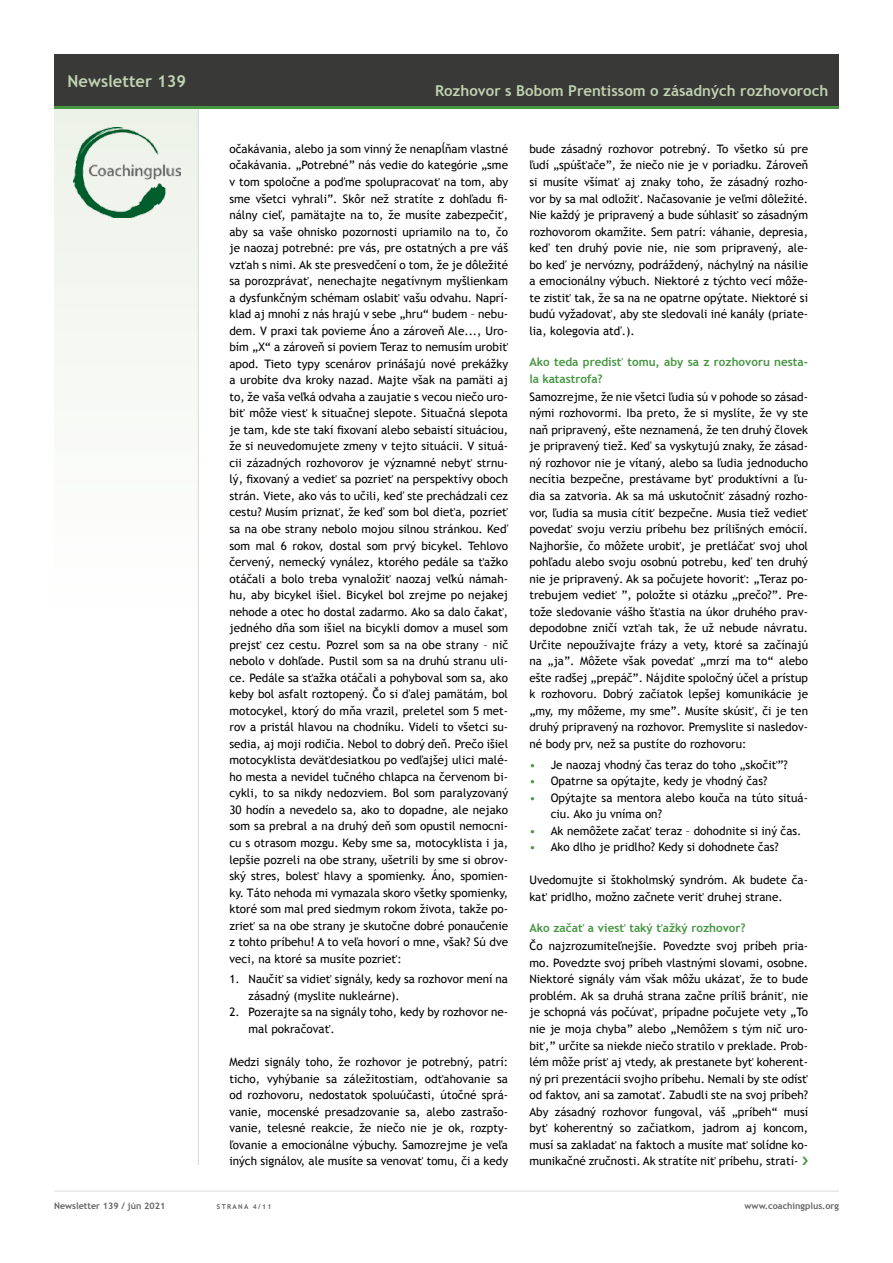
<style>
.page{position:relative;width:893px;height:1263px;background:#fff}
.page>*{position:absolute;margin:0;border:0;box-sizing:border-box;transform-origin:0 0}
.t1{font:700 16.5px "Trebuchet MS";color:#c0d2b0}
.t2{font:700 15px "Trebuchet MS";color:#c0d2b0}
.t3{font:11.7px/16.5px "Trebuchet MS";color:#000;text-align:justify}
.t4{font:700 11.7px/16.5px "Trebuchet MS";color:#469642}
.t5{font:700 9px "Trebuchet MS";color:#646363}
.t6{font:700 6.75px "Trebuchet MS";letter-spacing:.2em;color:#646363}
.s1{color:#469642}
</style>
<div class="page">
<div style="left:54px;top:106px;width:145px;height:525px;background:#f7f9f6"></div>
<hr style="left:54px;top:1191px;width:785px;height:1px;background:#dadada">
<hr style="left:198px;top:108px;width:1px;height:1057px;background:#dadada">
<div style="left:54px;top:54px;width:785px;height:53px;background:#393938"></div>
<hr style="left:54px;top:106px;width:785px;height:3px;background:#469642">
<img style="left:74px;top:127px;width:106px;height:91px">
<h1 class="t1" style="left:68px;top:70px;width:120px">Newsletter 139</h1>
<p class="t2" style="left:435px;top:81px;width:395px">Rozhovor s Bobom Prentissom o zásadných rozhovoroch</p>
<p class="t3" style="left:229px;top:141px;width:280px">očakávania, alebo ja som vinný že nenapĺňam vlastné očakávania. „Potrebné” nás vedie do kategórie „sme v tom spoločne a poďme spolupracovať na tom, aby sme všetci vyhrali”. Skôr než stratíte z dohľadu fi&shy;nálny cieľ, pamätajte na to, že musíte zabezpečiť, aby sa vaše ohnisko pozornosti upriamilo na to, čo je naozaj potrebné: pre vás, pre ostatných a pre váš vzťah s nimi. Ak ste presvedčení o tom, že je dôležité sa porozprávať, nenechajte negatívnym myšlienkam a dysfunkčným schémam oslabiť vašu odvahu. Naprí&shy;klad aj mnohí z nás hrajú v sebe „hru“ budem – nebu&shy;dem. V praxi tak povieme Áno a zároveň Ale..., Uro&shy;bím „X“ a zároveň si poviem Teraz to nemusím urobiť apod. Tieto typy scenárov prinášajú nové prekážky a urobíte dva kroky nazad. Majte však na pamäti aj to, že vaša veľká odvaha a zaujatie s vecou niečo uro&shy;biť môže viesť k situačnej slepote. Situačná slepota je tam, kde ste takí fixovaní alebo sebaistí situáciou, že si neuvedomujete zmeny v tejto situácii. V situá&shy;cii zázadných rozhovorov je významné nebyť strnu&shy;lý, fixovaný a vedieť sa pozrieť na perspektívy oboch strán. Viete, ako vás to učili, keď ste prechádzali cez cestu? Musím priznať, že keď som bol dieťa, pozrieť sa na obe strany nebolo mojou silnou stránkou. Keď som mal 6 rokov, dostal som prvý bicykel. Tehlovo červený, nemecký vynález, ktorého pedále sa ťažko otáčali a bolo treba vynaložiť naozaj veľkú námah&shy;hu, aby bicykel išiel. Bicykel bol zrejme po nejakej nehode a otec ho dostal zadarmo. Ako sa dalo čakať, jedného dňa som išiel na bicykli domov a musel som prejsť cez cestu. Pozrel som sa na obe strany – nič nebolo v dohľade. Pustil som sa na druhú stranu uli&shy;ce. Pedále sa sťažka otáčali a pohyboval som sa, ako keby bol asfalt roztopený. Čo si ďalej pamätám, bol motocykel, ktorý do mňa vrazil, preletel som 5 met&shy;rov a pristál hlavou na chodníku. Videli to všetci su&shy;sedia, aj moji rodičia. Nebol to dobrý deň. Prečo išiel motocyklista deväťdesiatkou po vedľajšej ulici malé&shy;ho mesta a nevidel tučného chlapca na červenom bi&shy;cykli, to sa nikdy nedozviem. Bol som paralyzovaný 30 hodín a nevedelo sa, ako to dopadne, ale nejako som sa prebral a na druhý deň som opustil nemocni&shy;cu s otrasom mozgu. Keby sme sa, motocyklista i ja, lepšie pozreli na obe strany, ušetrili by sme si obrov&shy;ský stres, bolesť hlavy a spomienky. Áno, spomien&shy;ky. Táto nehoda mi vymazala skoro všetky spomienky, ktoré som mal pred siedmym rokom života, takže po&shy;zrieť sa na obe strany je skutočne dobré ponaučenie z tohto príbehu! A to veľa hovorí o mne, však? Sú dve veci, na ktoré sa musíte pozrieť:</p>
<p class="t3" style="left:249px;top:971px;width:261px;text-indent:-19px">1. Naučiť sa vidieť signály, kedy sa rozhovor mení na zásadný (myslite nukleárne).</p>
<p class="t3" style="left:249px;top:1004px;width:261px;text-indent:-19px">2. Pozerajte sa na signály toho, kedy by rozhovor ne&shy;mal pokračovať.</p>
<p class="t3" style="left:229px;top:1054px;width:280px">Medzi signály toho, že rozhovor je potrebný, patrí: ticho, vyhýbanie sa záležitostiam, odťahovanie sa od rozhovoru, nedostatok spoluúčasti, útočné sprá&shy;vanie, mocenské presadzovanie sa, alebo zastrašo&shy;vanie, telesné reakcie, že niečo nie je ok, rozpty&shy;ľovanie a emocionálne výbuchy. Samozrejme je veľa iných signálov, ale musíte sa venovať tomu, či a kedy</p>
<p class="t3" style="left:529px;top:141px;width:280px">bude zásadný rozhovor potrebný. To všetko sú pre ľudí „spúšťače”, že niečo nie je v poriadku. Zároveň si musíte všímať aj znaky toho, že zásadný rozho&shy;vor by sa mal odložiť. Načasovanie je veľmi dôležité.<br>Nie každý je pripravený a bude súhlasiť so zásadným rozhovorom okamžite. Sem patrí: váhanie, depresia, keď ten druhý povie nie, nie som pripravený, ale&shy;bo keď je nervózny, podráždený, náchylný na násilie a emocionálny výbuch. Niektoré z týchto vecí môže&shy;te zistiť tak, že sa na ne opatrne opýtate. Niektoré si budú vyžadovať, aby ste sledovali iné kanály (priate&shy;lia, kolegovia atď.).</p>
<p class="t4" style="left:529px;top:354px;width:280px">Ako teda predísť tomu, aby sa z rozhovoru nesta&shy;la katastrofa?</p>
<p class="t3" style="left:529px;top:389px;width:280px">Samozrejme, že nie všetci ľudia sú v pohode so zásad&shy;nými rozhovormi. Iba preto, že si myslíte, že vy ste naň pripravený, ešte neznamená, že ten druhý človek je pripravený tiež. Keď sa vyskytujú znaky, že zásad&shy;ný rozhovor nie je vítaný, alebo sa ľudia jednoducho necítia bezpečne, prestávame byť produktívni a ľu&shy;dia sa zatvoria. Ak sa má uskutočniť zásadný rozho&shy;vor, ľudia sa musia cítiť bezpečne. Musia tiež vedieť povedať svoju verziu príbehu bez prílišných emócií.<br>Najhoršie, čo môžete urobiť, je pretláčať svoj uhol pohľadu alebo svoju osobnú potrebu, keď ten druhý nie je pripravený. Ak sa počujete hovoriť: „Teraz po&shy;trebujem vedieť ”, položte si otázku „prečo?”. Pre&shy;tože sledovanie vášho šťastia na úkor druhého prav&shy;depodobne zničí vzťah tak, že už nebude návratu.<br>Určite nepoužívajte frázy a vety, ktoré sa začínajú na „ja”. Môžete však povedať „mrzí ma to“ alebo ešte radšej „prepáč”. Nájdite spoločný účel a prístup k rozhovoru. Dobrý začiatok lepšej komunikácie je „my, my môžeme, my sme”. Musíte skúsiť, či je ten druhý pripravený na rozhovor. Premyslite si nasledov&shy;né body prv, než sa pustíte do rozhovoru:</p>
<p class="t3" style="left:529px;top:756px;width:260px"><span class="s1">•</span> Je naozaj vhodný čas teraz do toho „skočiť”?</p>
<p class="t3" style="left:529px;top:773px;width:239px"><span class="s1">•</span> Opatrne sa opýtajte, kedy je vhodný čas?</p>
<p class="t3" style="left:551px;top:789px;width:259px;text-indent:-21px"><span class="s1">•</span> Opýtajte sa mentora alebo kouča na túto situá&shy;ciu. Ako ju vníma on?</p>
<p class="t3" style="left:529px;top:822px;width:274px"><span class="s1">•</span> Ak nemôžete začať teraz – dohodnite si iný čas.</p>
<p class="t3" style="left:529px;top:839px;width:251px"><span class="s1">•</span> Ako dlho je pridlho? Kedy si dohodnete čas?</p>
<p class="t3" style="left:529px;top:872px;width:280px">Uvedomujte si štokholmský syndróm. Ak budete ča&shy;kať pridlho, možno začnete veriť druhej strane.</p>
<p class="t4" style="left:529px;top:920px;width:218px">Ako začať a viesť taký ťažký rozhovor?</p>
<p class="t3" style="left:529px;top:938px;width:280px">Čo najzrozumiteľnejšie. Povedzte svoj príbeh pria&shy;mo. Povedzte svoj príbeh vlastnými slovami, osobne.<br>Niektoré signály vám však môžu ukázať, že to bude problém. Ak sa druhá strana začne príliš brániť, nie je schopná vás počúvať, prípadne počujete vety „To nie je moja chyba” alebo „Nemôžem s tým nič uro&shy;biť,” určite sa niekde niečo stratilo v preklade. Prob&shy;lém môže prísť aj vtedy, ak prestanete byť koherent&shy;ný pri prezentácii svojho príbehu. Nemali by ste odísť od faktov, ani sa zamotať. Zabudli ste na svoj príbeh?<br>Aby zásadný rozhovor fungoval, váš „príbeh“ musí byť koherentný so začiatkom, jadrom aj koncom, musí sa zakladať na faktoch a musíte mať solídne ko&shy;munikačné zručnosti. Ak stratíte niť príbehu, stratí-</p>
<p class="t5" style="left:54px;top:1200px;width:113px">Newsletter 139 / jún 2021</p>
<p class="t6" style="left:217px;top:1202px;width:56px">STRANA 4/11</p>
<p class="t5" style="left:745px;top:1200px;width:96px">www.coachingplus.org</p>
</div>
